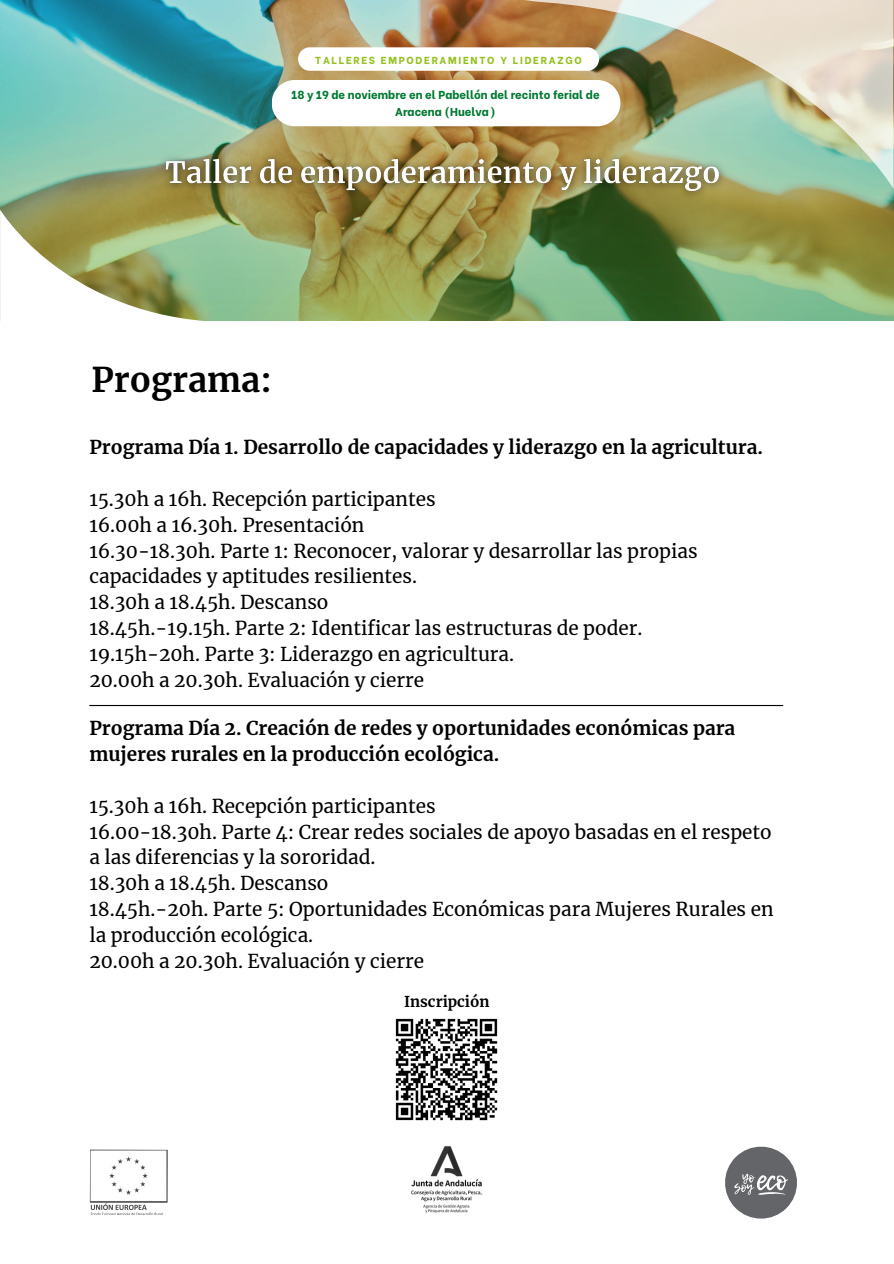
<style>
.page{position:relative;width:894px;height:1264px;background:#fff}
.page>*{position:absolute;margin:0;border:0;box-sizing:border-box;transform-origin:0 0}
.t1{font:700 33.75px "Merriweather";color:#000}
.t2{font:18.9px/25.8px "Merriweather";color:#000}
.t3{font:700 18.9px/25.8px "Merriweather";color:#000}
.t4{font:700 14.85px "Merriweather";color:#000}
.t5{font:800 11.55px/16px "Be Vietnam";color:#007932;text-align:center}
.t6{font:800 10.2px "Be Vietnam";letter-spacing:.17em;color:#95c11f}
</style>
<div class="page">
<img style="left:0;top:0;width:893px;height:321px">
<svg style="left:0;top:210px;width:354px;height:111px"></svg>
<img style="left:336px;top:0;width:557px;height:188px">
<hr style="left:89px;top:705px;width:694px;height:1px;background:#000">
<div style="left:271px;top:80px;width:349px;height:46px;background:#fff;border-radius:23px"></div>
<img style="left:90px;top:1149px;width:78px;height:66px">
<svg style="left:725px;top:1146px;width:72px;height:73px"></svg>
<img style="left:395px;top:1018px;width:103px;height:103px">
<img style="left:411px;top:1146px;width:71px;height:68px">
<div style="left:298px;top:47px;width:301px;height:24px;background:#fff;border-radius:12px"></div>
<img style="left:152px;top:147px;width:581px;height:59px">
<p class="t6" style="left:315px;top:52px;width:268px">TALLERES EMPODERAMIENTO Y LIDERAZGO</p>
<p class="t5" style="left:291px;top:86px;width:310px">18 y 19 de noviembre en el Pabellón del recinto ferial de<br>Aracena (Huelva)</p>
<h1 class="t1" style="left:92px;top:358px;width:182px">Programa:</h1>
<p class="t3" style="left:89px;top:434px;width:675px">Programa Día 1. Desarrollo de capacidades y liderazgo en la agricultura.</p>
<p class="t2" style="left:89px;top:486px;width:609px">15.30h a 16h. Recepción participantes<br>16.00h a 16.30h. Presentación<br>16.30-18.30h. Parte 1: Reconocer, valorar y desarrollar las propias capacidades y aptitudes resilientes.<br>18.30h a 18.45h. Descanso<br>18.45h.-19.15h. Parte 2: Identificar las estructuras de poder.<br>19.15h-20h. Parte 3: Liderazgo en agricultura.<br>20.00h a 20.30h. Evaluación y cierre</p>
<p class="t3" style="left:89px;top:715px;width:647px">Programa Día 2. Creación de redes y oportunidades económicas para mujeres rurales en la producción ecológica.</p>
<p class="t2" style="left:89px;top:793px;width:685px">15.30h a 16h. Recepción participantes<br>16.00-18.30h. Parte 4: Crear redes sociales de apoyo basadas en el respeto a las diferencias y la sororidad.<br>18.30h a 18.45h. Descanso<br>18.45h.-20h. Parte 5: Oportunidades Económicas para Mujeres Rurales en la producción ecológica.<br>20.00h a 20.30h. Evaluación y cierre</p>
<p class="t4" style="left:404px;top:992px;width:87px">Inscripción</p>
</div>
